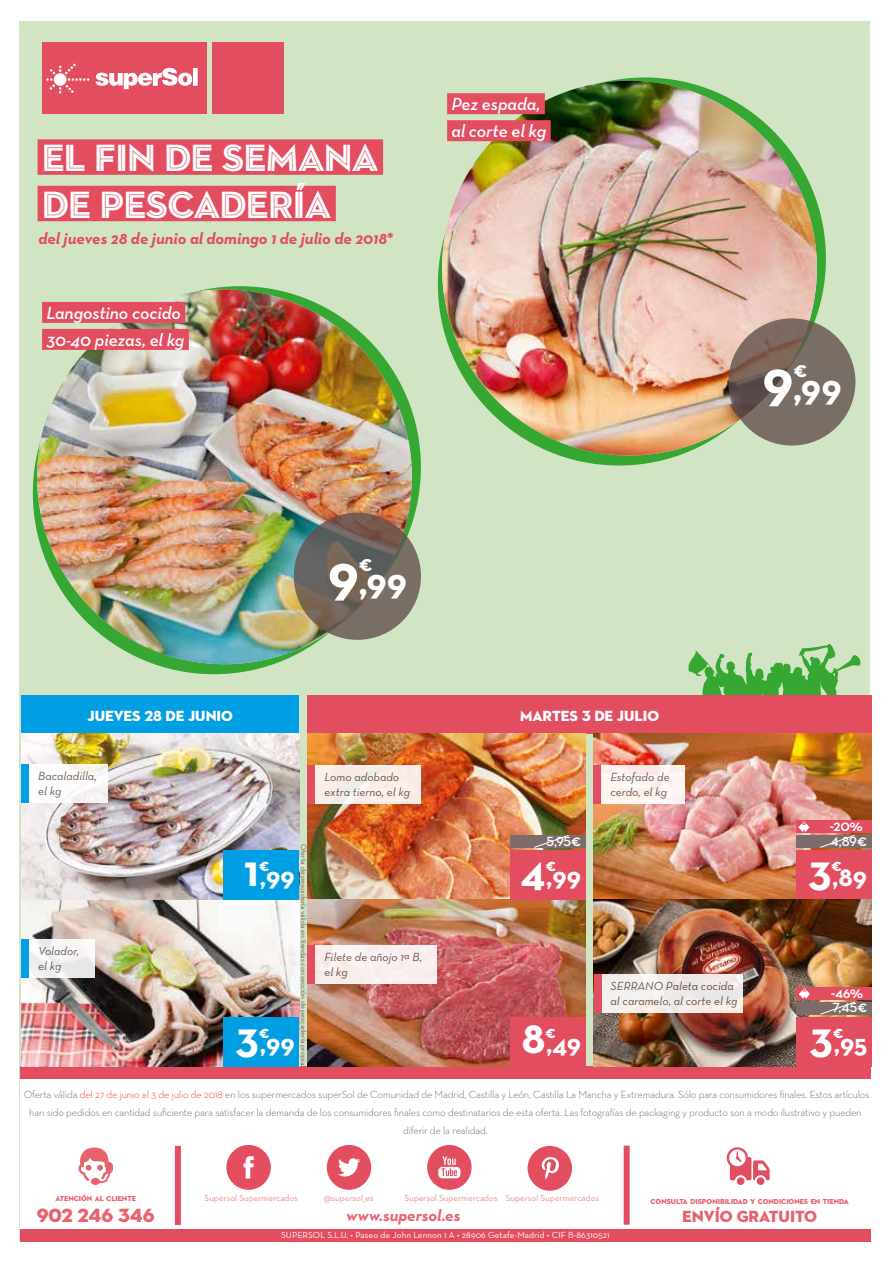
<style>
.page{position:relative;width:893px;height:1263px;background:#fff}
.page>*{position:absolute;margin:0;border:0;box-sizing:border-box;transform-origin:0 0}
.t1{font:700 59.25px "Neutra Text";color:#fff}
.t2{font:700 45px "Neutra Text";color:#fff}
.t3{font:38.7px/46.3px "Neutraface 2 Display Inline";letter-spacing:-.005em;color:#fff}
.t4{font:700 38.25px "Neutra Text";color:#fff}
.t5{font:700 27px "Neutra Text";letter-spacing:-.005em;color:#fff}
.t6{font:700 22.65px "Neutra Text";color:#fff}
.t7{font:19.5px "Neutraface 2 Display Titling";color:#e6636e}
.t8{font:italic 600 18px/27px "Neutra Text";letter-spacing:-.005em;color:#fff}
.t9{font:700 17.55px "Neutra Text";color:#fff}
.t10{font:italic 700 16.5px "Neutra Text";color:#e34d60}
.t11{font:italic 700 16.5px "Neutra Text";color:#e6636e}
.t12{font:16.5px "Neutraface 2 Display Titling";color:#e6636e}
.t13{font:16.5px "Neutra Text Demi SC";color:#fff}
.t14{font:15px "Neutraface 2 Display Titling";color:#fff}
.t15{font:13.5px "Neutra Text Demi Alt";color:#fff}
.t16{font:italic 12px/15px "Neutra Text";color:#62514e}
.t17{font:300 10.5px/18px "Neutra Text";letter-spacing:-.015em;color:#6f5f5b;text-align:center}
.t18{font:9px "Neutra Text";color:#ec8b8d}
.t19{font:9px "Neutra Text";letter-spacing:.01em;color:#fff}
.t20{font:7.5px "Neutra Text";letter-spacing:-.01em;color:#6f5f5b}
.t21{font:7.35px "Neutraface 2 Display Titling";color:#e6636e}
.s1{font-size:25.65px}
.s2{font-family:"Neutra Text";font-weight:600;font-size:16.5px}
.s3{color:#e73426}
</style>
<div class="page">
<div style="left:20px;top:22px;width:850px;height:1219px;background:#d1e5c4"></div>
<div style="left:43px;top:43px;width:164px;height:71px;background:#e34d60"></div>
<div style="left:213px;top:43px;width:71px;height:71px;background:#e34d60"></div>
<svg style="left:46px;top:64px;width:152px;height:29px"></svg>
<div style="left:20px;top:1079px;width:851px;height:150px;background:#fff"></div>
<div style="left:20px;top:1229px;width:851px;height:12px;background:#e34d60"></div>
<div style="left:20px;top:1067px;width:851px;height:12px;background:#e34d60"></div>
<svg style="left:78px;top:1147px;width:35px;height:37px"></svg>
<svg style="left:226px;top:1145px;width:45px;height:45px"></svg>
<svg style="left:327px;top:1145px;width:44px;height:45px"></svg>
<svg style="left:427px;top:1145px;width:45px;height:45px"></svg>
<svg style="left:528px;top:1146px;width:44px;height:45px"></svg>
<div style="left:175px;top:1146px;width:6px;height:79px;background:#e34d60"></div>
<div style="left:624px;top:1146px;width:6px;height:79px;background:#e34d60"></div>
<div style="left:737px;top:1177px;width:7px;height:8px;background:#e34d60;border-radius:50%"></div>
<div style="left:757px;top:1177px;width:7px;height:8px;background:#e34d60;border-radius:50%"></div>
<svg style="left:727px;top:1147px;width:43px;height:33px"></svg>
<svg style="left:688px;top:644px;width:173px;height:51px"></svg>
<div style="left:33px;top:312px;width:362px;height:362px;background:#36a732;border-radius:50%"></div>
<div style="left:59px;top:286px;width:362px;height:362px;background:#36a732;border-radius:50%"></div>
<img style="left:37px;top:289px;width:375px;height:375px;border-radius:187px">
<svg style="left:294px;top:513px;width:127px;height:127px;background:#6f655c"></svg>
<div style="left:42px;top:302px;width:143px;height:21px;background:#e34d60"></div>
<div style="left:42px;top:329px;width:147px;height:21px;background:#e34d60"></div>
<div style="left:438px;top:103px;width:362px;height:362px;background:#36a732;border-radius:50%"></div>
<div style="left:464px;top:77px;width:362px;height:363px;background:#36a732;border-radius:50%"></div>
<img style="left:442px;top:81px;width:375px;height:374px;border-radius:187px">
<div style="left:447px;top:93px;width:98px;height:21px;background:#e34d60"></div>
<div style="left:447px;top:120px;width:104px;height:21px;background:#e34d60"></div>
<div style="left:38px;top:139px;width:345px;height:36px;background:#e34d60"></div>
<div style="left:38px;top:186px;width:298px;height:35px;background:#e34d60"></div>
<svg style="left:728px;top:318px;width:127px;height:128px;background:#76685f"></svg>
<div style="left:307px;top:695px;width:565px;height:38px;background:#e34d60"></div>
<img style="left:307px;top:733px;width:278px;height:167px">
<svg style="left:315px;top:765px;width:106px;height:38px;background:#f7eee8"></svg>
<div style="left:307px;top:765px;width:8px;height:38px;background:#e34d60"></div>
<img style="left:593px;top:733px;width:279px;height:333px">
<div style="left:593px;top:765px;width:92px;height:38px;background:#fcf5f1"></div>
<div style="left:593px;top:765px;width:8px;height:38px;background:#e34d60"></div>
<img style="left:307px;top:900px;width:278px;height:166px">
<div style="left:307px;top:945px;width:130px;height:38px;background:#f9eeee"></div>
<div style="left:307px;top:945px;width:8px;height:38px;background:#e34d60"></div>
<div style="left:510px;top:1017px;width:75px;height:50px;background:#e34d60"></div>
<div style="left:510px;top:835px;width:75px;height:13px;background:#7c6d6a"></div>
<svg style="left:533px;top:834px;width:37px;height:14px"></svg>
<div style="left:510px;top:850px;width:75px;height:50px;background:#e34d60"></div>
<div style="left:796px;top:835px;width:75px;height:13px;background:#7c6d6a"></div>
<svg style="left:819px;top:834px;width:36px;height:14px"></svg>
<div style="left:796px;top:820px;width:75px;height:13px;background:#e34d60"></div>
<svg style="left:799px;top:821px;width:10px;height:10px"></svg>
<div style="left:796px;top:850px;width:75px;height:50px;background:#e34d60"></div>
<img style="left:594px;top:900px;width:278px;height:166px">
<div style="left:594px;top:974px;width:148px;height:39px;background:#f2edea"></div>
<div style="left:594px;top:974px;width:7px;height:39px;background:#e34d60"></div>
<div style="left:796px;top:1002px;width:76px;height:12px;background:#7c6d6a"></div>
<svg style="left:820px;top:1001px;width:36px;height:14px"></svg>
<div style="left:796px;top:987px;width:76px;height:13px;background:#e34d60"></div>
<svg style="left:799px;top:988px;width:11px;height:10px"></svg>
<div style="left:796px;top:1017px;width:76px;height:50px;background:#e34d60"></div>
<div style="left:21px;top:695px;width:278px;height:38px;background:#009ee3"></div>
<img style="left:21px;top:900px;width:278px;height:166px">
<div style="left:21px;top:939px;width:73px;height:39px;background:#f2f2f2"></div>
<div style="left:21px;top:939px;width:8px;height:39px;background:#009ee3"></div>
<img style="left:21px;top:733px;width:278px;height:167px">
<div style="left:21px;top:764px;width:87px;height:38px;background:#fff"></div>
<div style="left:21px;top:764px;width:8px;height:38px;background:#009ee3"></div>
<div style="left:224px;top:850px;width:75px;height:50px;background:#009ee3"></div>
<div style="left:224px;top:1017px;width:75px;height:50px;background:#009ee3"></div>
<h3 class="t3" style="left:42px;top:135px;width:338px">EL FIN DE SEMANA<br>DE PESCADERÍA</h3>
<h3 class="t10" style="left:38px;top:228px;width:356px">del jueves 28 de junio al domingo 1 de julio de 2018*</h3>
<h3 class="t8" style="left:46px;top:299px;width:140px">Langostino cocido<br>30-40 piezas, el kg</h3>
<h3 class="t8" style="left:451px;top:90px;width:97px">Pez espada, al corte el kg</h3>
<h1 class="t1" style="left:762px;top:344px;width:33px">9</h1>
<h3 class="t6" style="left:794px;top:355px;width:15px">€</h3>
<h3 class="t4" style="left:793px;top:364px;width:50px">,99</h3>
<h1 class="t1" style="left:328px;top:538px;width:33px">9</h1>
<h3 class="t6" style="left:359px;top:549px;width:15px">€</h3>
<h3 class="t4" style="left:358px;top:558px;width:50px">,99</h3>
<h3 class="t14" style="left:87px;top:706px;width:147px">JUEVES 28 DE JUNIO</h3>
<h3 class="t14" style="left:520px;top:706px;width:141px">MARTES 3 DE JULIO</h3>
<p class="t16" style="left:38px;top:768px;width:60px">Bacaladilla, el kg</p>
<p class="t16" style="left:324px;top:769px;width:87px">Lomo adobado extra tierno, el kg</p>
<p class="t16" style="left:610px;top:769px;width:61px">Estofado de cerdo, el kg</p>
<p class="t16" style="left:38px;top:943px;width:42px">Volador, el kg</p>
<p class="t20" style="left:308px;top:844px;width:224px;rotate:90deg">Oferta de pescadería válida en tiendas con sección de pescadería propia.</p>
<h2 class="t2" style="left:244px;top:842px;width:16px">1</h2>
<h3 class="t9" style="left:259px;top:854px;width:12px">€</h3>
<h3 class="t5" style="left:260px;top:860px;width:37px"><span class="s1">,</span>99</h3>
<h2 class="t2" style="left:236px;top:1009px;width:25px">3</h2>
<h3 class="t9" style="left:259px;top:1021px;width:12px">€</h3>
<h3 class="t5" style="left:260px;top:1027px;width:37px"><span class="s1">,</span>99</h3>
<p class="t16" style="left:324px;top:949px;width:99px">Filete de añojo 1ª B, el kg</p>
<p class="t15" style="left:546px;top:833px;width:36px">5,95<span class="s2">€</span></p>
<h2 class="t2" style="left:521px;top:843px;width:26px">4</h2>
<h3 class="t9" style="left:546px;top:854px;width:12px">€</h3>
<h3 class="t5" style="left:546px;top:860px;width:37px"><span class="s1">,</span>99</h3>
<h2 class="t2" style="left:521px;top:1009px;width:26px">8</h2>
<h3 class="t9" style="left:546px;top:1021px;width:12px">€</h3>
<h3 class="t5" style="left:546px;top:1027px;width:37px"><span class="s1">,</span>49</h3>
<p class="t16" style="left:611px;top:978px;width:128px">SERRANO Paleta cocida al caramelo, al corte el kg</p>
<h3 class="t13" style="left:829px;top:815px;width:35px">-20%</h3>
<h2 class="t2" style="left:808px;top:843px;width:25px">3</h2>
<h3 class="t9" style="left:832px;top:854px;width:12px">€</h3>
<p class="t15" style="left:830px;top:833px;width:38px">4,89<span class="s2">€</span></p>
<h3 class="t5" style="left:832px;top:860px;width:37px"><span class="s1">,</span>89</h3>
<h3 class="t13" style="left:831px;top:982px;width:34px">-46%</h3>
<h2 class="t2" style="left:810px;top:1009px;width:25px">3</h2>
<h3 class="t9" style="left:833px;top:1021px;width:12px">€</h3>
<p class="t15" style="left:832px;top:999px;width:37px">7,45<span class="s2">€</span></p>
<h3 class="t5" style="left:834px;top:1027px;width:35px"><span class="s1">,</span>95</h3>
<p class="t17" style="left:24px;top:1085px;width:847px">Oferta válida <span class="s3">del 27 de junio al 3 de julio de 2018</span> en los supermercados superSol de Comunidad de Madrid, Castilla y León, Castilla La Mancha y Extremadura. Sólo para consumidores finales. Estos artículos han sido pedidos en cantidad suficiente para satisfacer la demanda de los consumidores finales como destinatarios de esta oferta. Las fotografías de packaging y producto son a modo ilustrativo y pueden diferir de la realidad.</p>
<p class="t21" style="left:55px;top:1193px;width:82px">ATENCIÓN AL CLIENTE</p>
<p class="t18" style="left:205px;top:1192px;width:95px">Supersol Supermercados</p>
<p class="t18" style="left:324px;top:1192px;width:52px">@supersol_es</p>
<p class="t18" style="left:404px;top:1192px;width:196px">Supersol Supermercados Supersol Supermercados</p>
<p class="t21" style="left:651px;top:1197px;width:200px">CONSULTA DISPONIBILIDAD Y CONDICIONES EN TIENDA</p>
<h3 class="t7" style="left:37px;top:1203px;width:120px">902 246 346</h3>
<h3 class="t11" style="left:346px;top:1204px;width:116px">www.supersol.es</h3>
<h3 class="t12" style="left:682px;top:1206px;width:136px">ENVÍO GRATUITO</h3>
<p class="t19" style="left:281px;top:1230px;width:330px">SUPERSOL S.L.U. • Paseo de John Lennon 1 A • 28906 Getafe-Madrid • CIF B-86310521</p>
</div>
